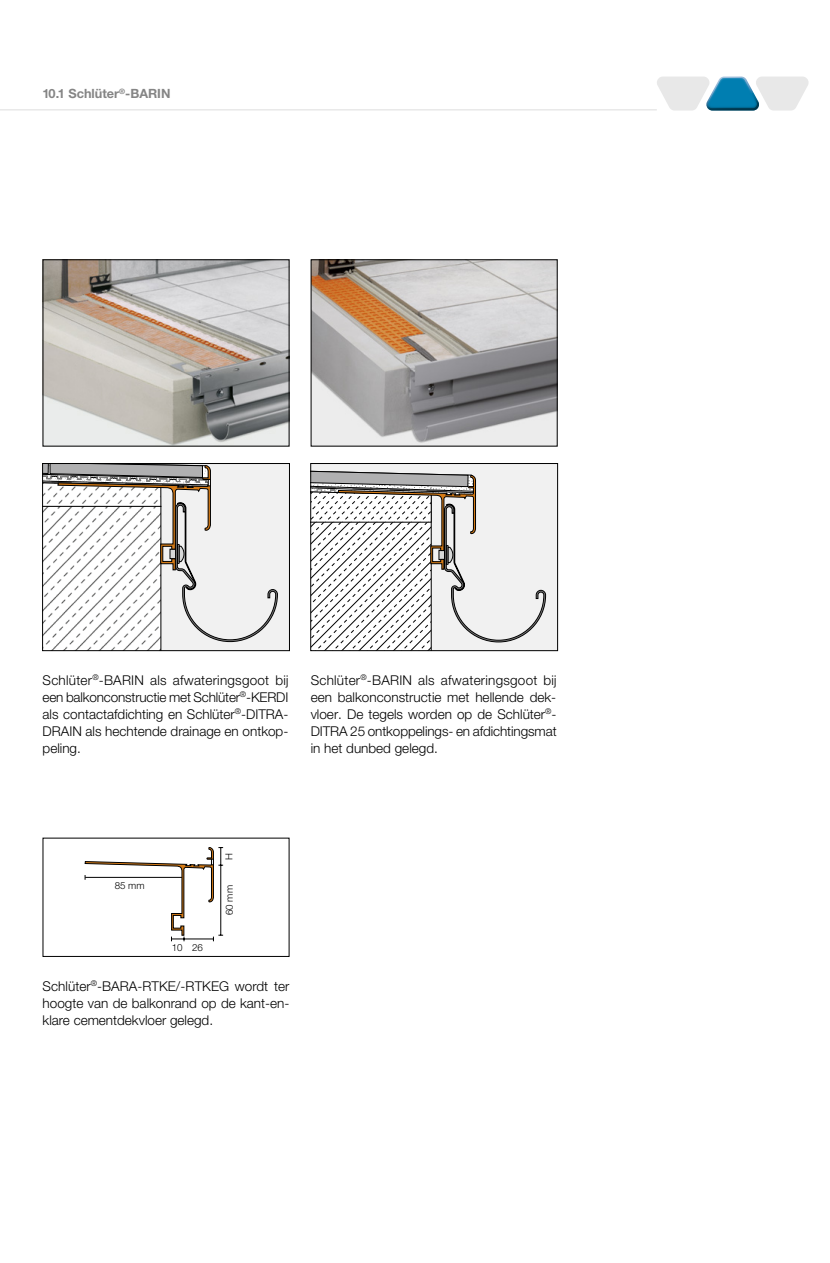
<style>
.page{position:relative;width:830px;height:1263px;background:#fff}
.page>*{position:absolute;margin:0;border:0;box-sizing:border-box;transform-origin:0 0}
.t1{font:300 13.5px/17px "Helvetica Neue LT Pro";color:#000;text-align:justify}
.t2{font:700 12.75px "Helvetica Neue LT Pro";color:#858585}
.t3{font:300 9.75px "Helvetica Neue LT Pro";color:#000}
</style>
<div class="page">
<div style="left:43px;top:838px;width:246px;height:119px;border:1px solid #000"></div>
<svg style="left:85px;top:847px;width:138px;height:94px"></svg>
<svg style="left:44px;top:465px;width:243px;height:184px"></svg>
<div style="left:42px;top:463px;width:247px;height:188px;border:1px solid #000"></div>
<svg style="left:312px;top:465px;width:243px;height:184px"></svg>
<div style="left:310px;top:463px;width:247px;height:188px;border:1px solid #000"></div>
<img style="left:313px;top:262px;width:242px;height:182px">
<img style="left:45px;top:262px;width:242px;height:182px">
<hr style="left:0;top:109px;width:656px;height:2px;background:#e8e8e8">
<svg style="left:656px;top:77px;width:152px;height:34px"></svg>
<p class="t2" style="left:43px;top:86px;width:129px">10.1 Schlüter<sup>®</sup>-BARIN</p>
<p class="t1" style="left:43px;top:671px;width:247px">Schlüter<sup>®</sup>-BARIN als afwateringsgoot bij een balkonconstructie met Schlüter<sup>®</sup>-KERDI als contactafdichting en Schlüter<sup>®</sup>-DITRA-DRAIN als hechtende drainage en ontkop&shy;peling.</p>
<p class="t1" style="left:310px;top:671px;width:247px">Schlüter<sup>®</sup>-BARIN als afwateringsgoot bij een balkonconstructie met hellende dek&shy;vloer. De tegels worden op de Schlüter<sup>®</sup>- DITRA 25 ontkoppelings- en afdichtingsmat in het dunbed gelegd.</p>
<p class="t3" style="left:115px;top:879px;width:31px">85 mm</p>
<p class="t3" style="left:172px;top:941px;width:33px">10 26</p>
<p class="t3" style="left:223px;top:860px;width:8px;rotate:-90deg">H</p>
<p class="t3" style="left:223px;top:915px;width:31px;rotate:-90deg">60 mm</p>
<p class="t1" style="left:43px;top:977px;width:248px">Schlüter<sup>®</sup>-BARA-RTKE/-RTKEG wordt ter hoogte van de balkonrand op de kant-en&shy;klare cementdekvloer gelegd.</p>
</div>
